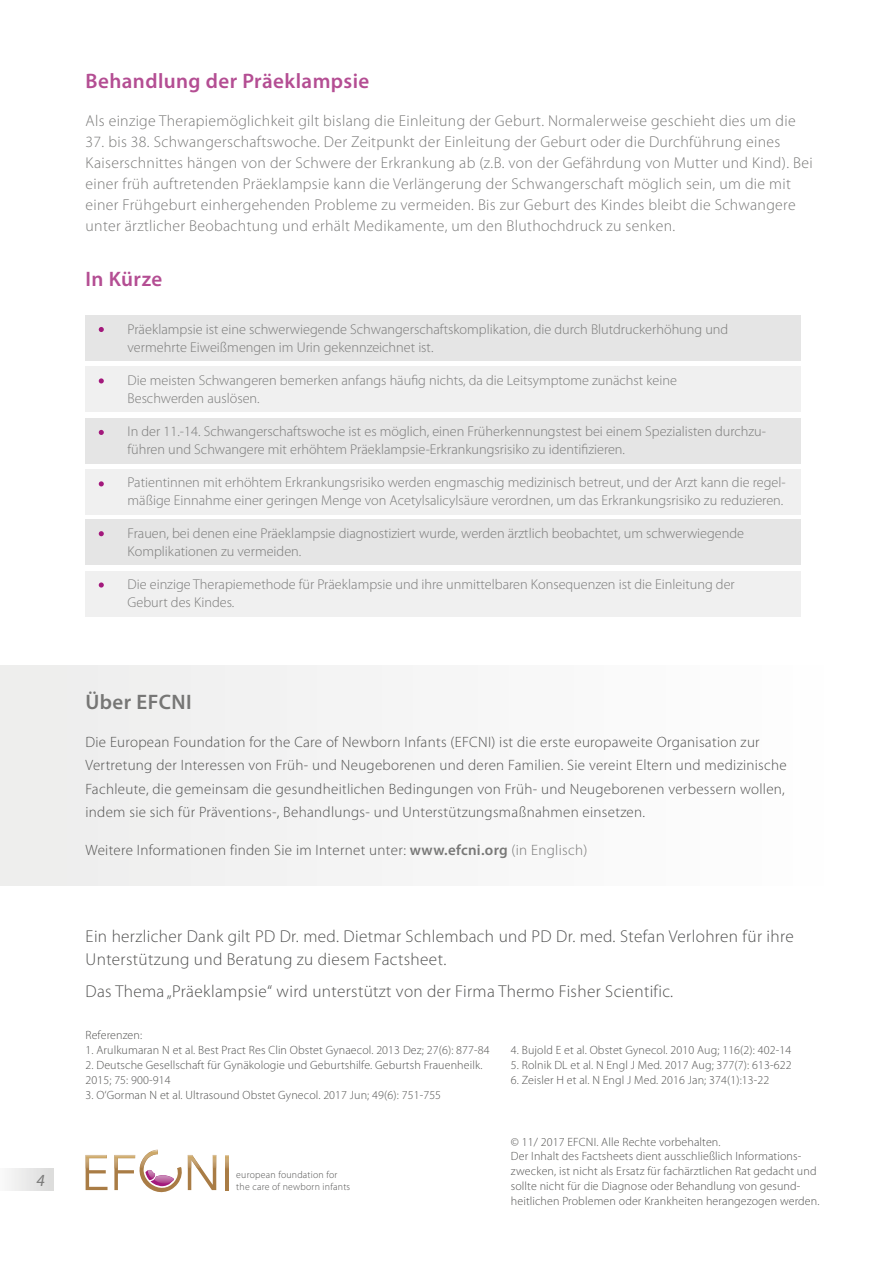
<style>
.page{position:relative;width:893px;height:1263px;background:#fff}
.page>*{position:absolute;margin:0;border:0;box-sizing:border-box;transform-origin:0 0}
.t1{font:600 21px "Myriad Pro";letter-spacing:.02em;color:#b44e93}
.t2{font:600 21px "Myriad Pro";letter-spacing:.02em;color:#7a7a79}
.t3{font:300 17.25px/23.4px "Myriad Pro";letter-spacing:.02em;color:#525251}
.t4{font:italic 17.1px "Myriad Pro";color:#7a7a79}
.t5{font:300 15.75px/21px "Myriad Pro";letter-spacing:.02em;color:#7a7a79}
.t6{font:300 15px/23.4px "Myriad Pro";letter-spacing:.02em;color:#525251}
.t7{font:300 14.25px/18px "Myriad Pro";color:#7a7a79}
.t8{font:300 12px/14.9px "Myriad Pro";letter-spacing:.01em;color:#525251}
.t9{font:300 10.05px/12.1px "Myriad Pro";letter-spacing:.025em;color:#525251}
.s1{font-weight:600;color:#7a7a79}
.s2{color:#7a7a79}
</style>
<div class="page">
<div style="left:86px;top:315px;width:715px;height:45px;background:#e5e5e5"></div>
<div style="left:86px;top:367px;width:715px;height:45px;background:#f0f0f0"></div>
<div style="left:86px;top:470px;width:715px;height:45px;background:#f0f0f0"></div>
<div style="left:86px;top:571px;width:715px;height:45px;background:#f0f0f0"></div>
<div style="left:86px;top:418px;width:715px;height:45px;background:#e5e5e5"></div>
<div style="left:86px;top:520px;width:715px;height:45px;background:#e5e5e5"></div>
<div style="left:0;top:665px;width:893px;height:221px;background:#f6f6f6"></div>
<svg style="left:86px;top:1168px;width:22px;height:22px"></svg>
<img style="left:86px;top:1155px;width:21px;height:13px">
<svg style="left:114px;top:1150px;width:102px;height:43px"></svg>
<hr style="left:226px;top:1155px;width:3px;height:35px;background:#a97c45">
<img style="left:188px;top:1155px;width:28px;height:13px">
<svg style="left:226px;top:1155px;width:3px;height:13px"></svg>
<div style="left:0;top:1169px;width:54px;height:22px;background:linear-gradient(to right,#f9f9f9,#dbdbdb)"></div>
<svg style="left:99px;top:327px;width:5px;height:5px"></svg>
<svg style="left:99px;top:430px;width:5px;height:5px"></svg>
<svg style="left:99px;top:378px;width:5px;height:5px"></svg>
<svg style="left:99px;top:582px;width:5px;height:5px"></svg>
<svg style="left:99px;top:531px;width:5px;height:5px"></svg>
<svg style="left:99px;top:481px;width:5px;height:5px"></svg>
<p class="t4" style="left:36px;top:1170px;width:10px">4</p>
<h1 class="t1" style="left:86px;top:68px;width:285px">Behandlung der Präeklampsie</h1>
<p class="t5" style="left:86px;top:111px;width:712px">Als einzige Therapiemöglichkeit gilt bislang die Einleitung der Geburt. Normalerweise geschieht dies um die</p>
<p class="t5" style="left:86px;top:132px;width:729px">37. bis 38. Schwangerschaftswoche. Der Zeitpunkt der Einleitung der Geburt oder die Durchführung eines Kaiserschnittes hängen von der Schwere der Erkrankung ab (z.B. von der Gefährdung von Mutter und Kind). Bei einer früh auftretenden Präeklampsie kann die Verlängerung der Schwangerschaft möglich sein, um die mit einer Frühgeburt einhergehenden Probleme zu vermeiden. Bis zur Geburt des Kindes bleibt die Schwangere unter ärztlicher Beobachtung und erhält Medikamente, um den Bluthochdruck zu senken.</p>
<h1 class="t1" style="left:86px;top:266px;width:78px">In Kürze</h1>
<p class="t7" style="left:128px;top:321px;width:602px">Präeklampsie ist eine schwerwiegende Schwangerschaftskomplikation, die durch Blutdruckerhöhung und vermehrte Eiweißmengen im Urin gekennzeichnet ist.</p>
<p class="t7" style="left:128px;top:372px;width:551px">Die meisten Schwangeren bemerken anfangs häufig nichts, da die Leitsymptome zunächst keine<br>Beschwerden auslösen.</p>
<p class="t7" style="left:128px;top:423px;width:640px">In der 11.-14. Schwangerschaftswoche ist es möglich, einen Früherkennungstest bei einem Spezialisten durchzu&shy;führen und Schwangere mit erhöhtem Präeklampsie-Erkrankungsrisiko zu identifizieren.</p>
<p class="t7" style="left:128px;top:474px;width:659px">Patientinnen mit erhöhtem Erkrankungsrisiko werden engmaschig medizinisch betreut, und der Arzt kann die regel&shy;mäßige Einnahme einer geringen Menge von Acetylsalicylsäure verordnen, um das Erkrankungsrisiko zu reduzieren.</p>
<p class="t7" style="left:128px;top:524px;width:618px">Frauen, bei denen eine Präeklampsie diagnostiziert wurde, werden ärztlich beobachtet, um schwerwiegende<br>Komplikationen zu vermeiden.</p>
<p class="t7" style="left:128px;top:575px;width:609px">Die einzige Therapiemethode für Präeklampsie und ihre unmittelbaren Konsequenzen ist die Einleitung der<br>Geburt des Kindes.</p>
<h1 class="t2" style="left:85px;top:689px;width:108px">Über EFCNI</h1>
<p class="t6" style="left:85px;top:730px;width:703px">Die European Foundation for the Care of Newborn Infants (EFCNI) ist die erste europaweite Organisation zur Vertretung der Interessen von Früh- und Neugeborenen und deren Familien. Sie vereint Eltern und medizinische Fachleute, die gemeinsam die gesundheitlichen Bedingungen von Früh- und Neugeborenen verbessern wollen, indem sie sich für Präventions-, Behandlungs- und Unterstützungsmaßnahmen einsetzen.</p>
<p class="t6" style="left:85px;top:839px;width:503px">Weitere Informationen finden Sie im Internet unter: <span class="s1">www.efcni.org</span> <span class="s2">(in Englisch)</span></p>
<p class="t3" style="left:86px;top:925px;width:710px">Ein herzlicher Dank gilt PD Dr. med. Dietmar Schlembach und PD Dr. med. Stefan Verlohren für ihre<br>Unterstützung und Beratung zu diesem Factsheet.</p>
<p class="t3" style="left:86px;top:980px;width:589px">Das Thema „Präeklampsie“ wird unterstützt von der Firma Thermo Fisher Scientific.</p>
<p class="t8" style="left:85px;top:1028px;width:58px">Referenzen:</p>
<p class="t8" style="left:85px;top:1042px;width:406px">1. Arulkumaran N et al. Best Pract Res Clin Obstet Gynaecol. 2013 Dez; 27(6): 877-84</p>
<p class="t8" style="left:85px;top:1057px;width:399px">2. Deutsche Gesellschaft für Gynäkologie und Geburtshilfe. Geburtsh Frauenheilk.<br>2015; 75: 900-914</p>
<p class="t8" style="left:85px;top:1087px;width:357px">3. O‘Gorman N et al. Ultrasound Obstet Gynecol. 2017 Jun; 49(6): 751-755</p>
<p class="t9" style="left:236px;top:1168px;width:115px">european foundation for the care of newborn infants</p>
<p class="t8" style="left:511px;top:1042px;width:282px">4. Bujold E et al. Obstet Gynecol. 2010 Aug; 116(2): 402-14</p>
<p class="t8" style="left:511px;top:1057px;width:282px">5. Rolnik DL et al. N Engl J Med. 2017 Aug; 377(7): 613-622</p>
<p class="t8" style="left:511px;top:1072px;width:260px">6. Zeisler H et al. N Engl J Med. 2016 Jan; 374(1):13-22</p>
<p class="t8" style="left:511px;top:1134px;width:310px">© 11/ 2017 EFCNI. Alle Rechte vorbehalten.<br>Der Inhalt des Factsheets dient ausschließlich Informations&shy;zwecken, ist nicht als Ersatz für fachärztlichen Rat gedacht und sollte nicht für die Diagnose oder Behandlung von gesund&shy;heitlichen Problemen oder Krankheiten herangezogen werden.</p>
</div>
